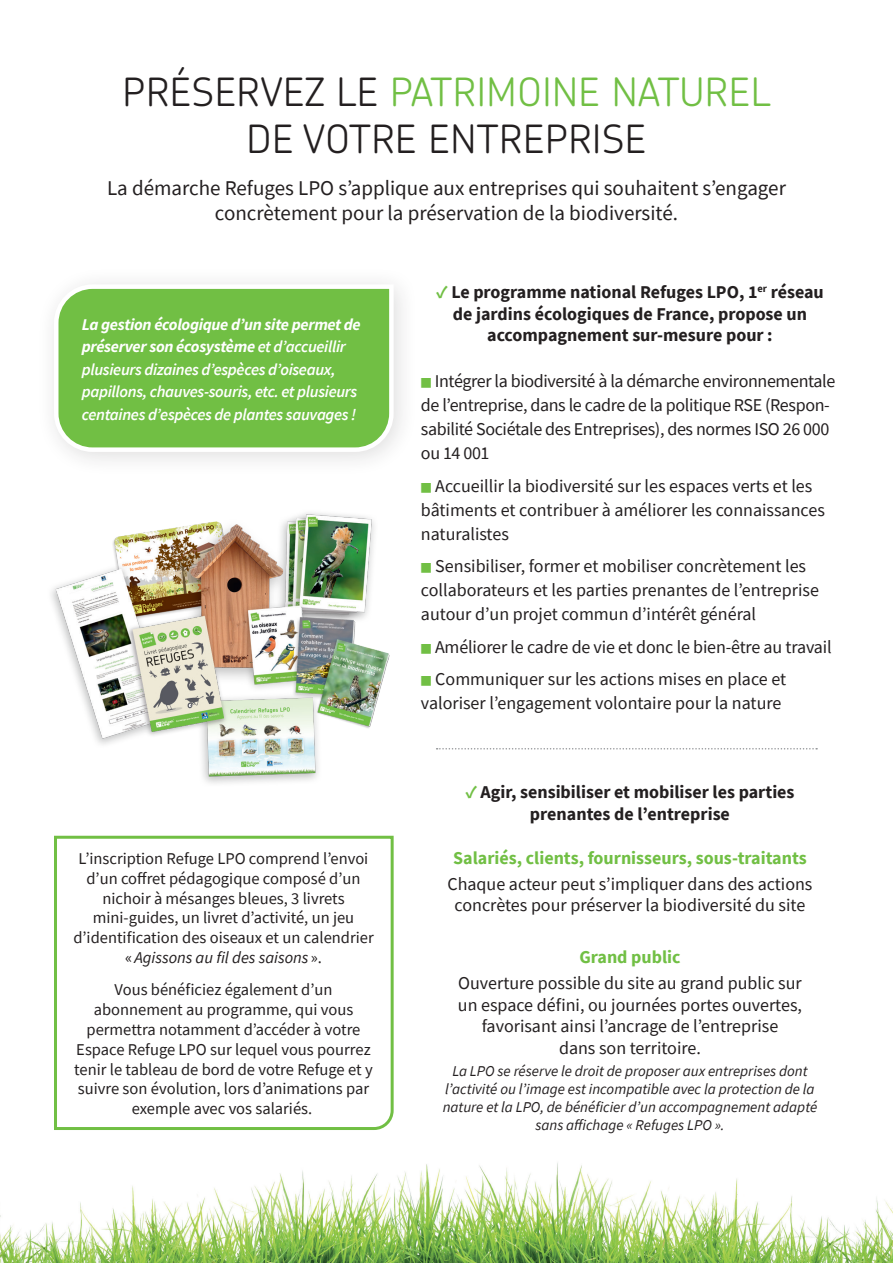
<style>
.page{position:relative;width:893px;height:1263px;background:#fff}
.page>*{position:absolute;margin:0;border:0;box-sizing:border-box;transform-origin:0 0}
.t1{font:300 39px/46.8px "Chevin Pro";letter-spacing:.015em;color:#231f20;text-align:center}
.t2{font:21px/25.2px "Source Sans Pro";color:#231f20;text-align:center}
.t3{font:18px/24px "Source Sans Pro";color:#231f20}
.t4{font:700 18px/21.6px "Source Sans Pro";color:#231f20;text-align:center}
.t5{font:18px/24px "Source Sans Pro";letter-spacing:-.02em;color:#231f20}
.t6{font:700 18px "Source Sans Pro";color:#71bf44}
.t7{font:16.5px/19.8px "Source Sans Pro";color:#231f20;text-align:center}
.t8{font:italic 600 16.5px/22.5px "Source Sans Pro";letter-spacing:-.02em;color:#fff}
.t9{font:italic 15px/18px "Source Sans Pro";color:#231f20;text-align:center}
.s1{color:#71bf44}
.s2{font-weight:700}
.s3{font-style:italic}
.s4{font-size:12px;color:#71bf44}
</style>
<div class="page">
<img style="left:0;top:1163px;width:893px;height:100px">
<img style="left:51px;top:513px;width:339px;height:271px">
<svg style="left:437px;top:748px;width:380px;height:1px"></svg>
<svg style="left:52px;top:282px;width:344px;height:172px;background:#82c65a"></svg>
<svg style="left:54px;top:835px;width:340px;height:295px"></svg>
<h1 class="t1" style="left:123px;top:67px;width:650px">PRÉSERVEZ LE <span class="s1">PATRIMOINE NATUREL<br></span>DE VOTRE ENTREPRISE</h1>
<p class="t2" style="left:107px;top:175px;width:680px">La démarche Refuges LPO s’applique aux entreprises qui souhaitent s’engager concrètement pour la préservation de la biodiversité.</p>
<p class="t8" style="left:82px;top:313px;width:280px"><span class="s2">La gestion écologique d’un site permet de préserver son écosystème</span> et d’accueillir plusieurs dizaines d’espèces d’oiseaux, papillons, chauves-souris, etc. et plusieurs centaines d’espèces de plantes sauvages !</p>
<p class="t7" style="left:73px;top:848px;width:302px">L’inscription Refuge LPO comprend l’envoi d’un coffret pédagogique composé d’un nichoir à mésanges bleues, 3 livrets mini-guides, un livret d’activité, un jeu d’identification des oiseaux et un calendrier «<span class="s3">Agissons au fil des saisons</span> ».</p>
<p class="t7" style="left:74px;top:980px;width:300px">Vous bénéficiez également d’un abonnement au programme, qui vous permettra notamment d’accéder à votre Espace Refuge LPO sur lequel vous pourrez tenir le tableau de bord de votre Refuge et y suivre son évolution, lors d’animations par exemple avec vos salariés.</p>
<p class="t4" style="left:436px;top:281px;width:389px"><span class="s1">✓</span> Le programme national Refuges LPO, 1<sup>er</sup> réseau de jardins écologiques de France, propose un accompagnement sur-mesure pour :</p>
<p class="t5" style="left:421px;top:369px;width:416px"><span class="s4">■</span> Intégrer la biodiversité à la démarche environnementale de l’entreprise, dans le cadre de la politique RSE (Respon&shy;sabilité Sociétale des Entreprises), des normes ISO 26 000 ou 14 001</p>
<p class="t3" style="left:421px;top:474px;width:405px"><span class="s4">■</span> Accueillir la biodiversité sur les espaces verts et les bâtiments et contribuer à améliorer les connaissances naturalistes</p>
<p class="t3" style="left:421px;top:554px;width:399px"><span class="s4">■</span> Sensibiliser, former et mobiliser concrètement les collaborateurs et les parties prenantes de l’entreprise autour d’un projet commun d’intérêt général</p>
<p class="t3" style="left:421px;top:635px;width:412px"><span class="s4">■</span> Améliorer le cadre de vie et donc le bien-être au travail</p>
<p class="t3" style="left:421px;top:667px;width:367px"><span class="s4">■</span> Communiquer sur les actions mises en place et valoriser l’engagement volontaire pour la nature</p>
<p class="t4" style="left:465px;top:781px;width:331px"><span class="s1">✓</span> Agir, sensibiliser et mobiliser les parties prenantes de l’entreprise</p>
<p class="t6" style="left:453px;top:846px;width:355px">Salariés, clients, fournisseurs, sous-traitants</p>
<p class="t3" style="left:447px;top:873px;width:366px;line-height:21.6px;text-align:center">Chaque acteur peut s’impliquer dans des actions concrètes pour préserver la biodiversité du site</p>
<p class="t6" style="left:579px;top:945px;width:103px">Grand public</p>
<p class="t3" style="left:458px;top:972px;width:346px;line-height:21.6px;text-align:center">Ouverture possible du site au grand public sur un espace défini, ou journées portes ouvertes, favorisant ainsi l’ancrage de l’entreprise<br>dans son territoire.</p>
<p class="t9" style="left:443px;top:1062px;width:376px">La LPO se réserve le droit de proposer aux entreprises dont l’activité ou l’image est incompatible avec la protection de la nature et la LPO, de bénéficier d’un accompagnement adapté sans affichage « Refuges LPO ».</p>
</div>
